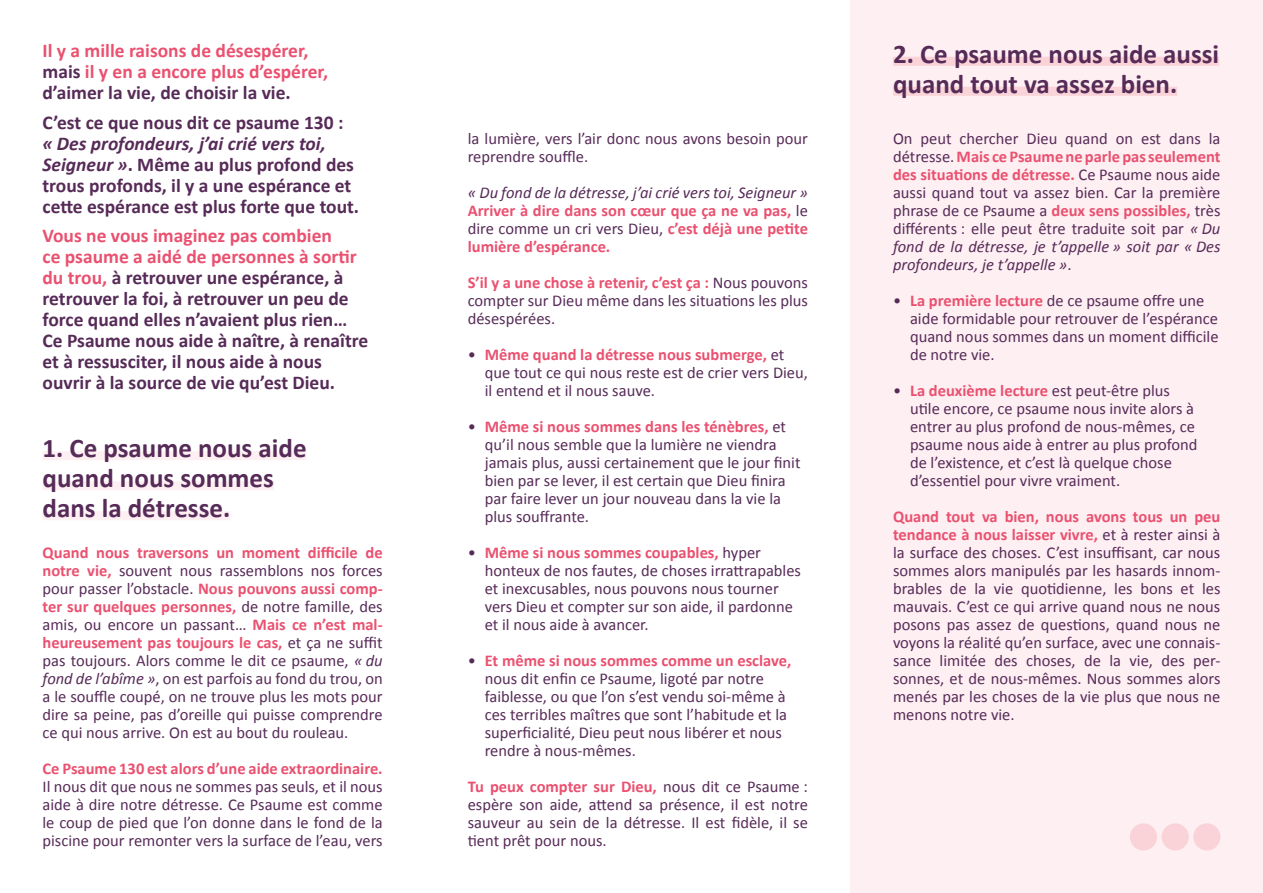
<style>
.page{position:relative;width:1263px;height:893px;background:#fff}
.page>*{position:absolute;margin:0;border:0;box-sizing:border-box;transform-origin:0 0}
.t1{font:700 27px/30px "Calibri";color:#572b58}
.t2{font:700 19.5px/21px "Calibri";color:#572b58}
.t3{font:700 19.5px/21px "Calibri";color:#ea5170}
.t4{font:16.5px/18px "Calibri";color:#572b58}
.t5{font:700 16.5px/18px "Calibri";color:#ea5170;text-align:justify}
.s1{color:#572b58}
.s2{font-style:italic}
.s3{color:#ea5170}
.s4{font-weight:700;color:#ea5170}
.s5{font-weight:400;font-style:italic;color:#572b58}
.s6{font-weight:400;color:#572b58}
</style>
<div class="page">
<div style="left:850px;top:0;width:413px;height:893px;background:#fdeff2"></div>
<div style="left:43px;top:451px;width:264px;height:9px;background:#fdeff2"></div>
<div style="left:43px;top:481px;width:231px;height:9px;background:#fdeff2"></div>
<div style="left:43px;top:511px;width:187px;height:9px;background:#fdeff2"></div>
<div style="left:893px;top:57px;width:326px;height:9px;background:#fad3d8"></div>
<div style="left:893px;top:87px;width:284px;height:9px;background:#fad3d8"></div>
<div style="left:1130px;top:823px;width:27px;height:27px;background:#fad3d8;border-radius:50%"></div>
<div style="left:1161px;top:823px;width:28px;height:27px;background:#fad3d8;border-radius:50%"></div>
<div style="left:1193px;top:823px;width:27px;height:27px;background:#fad3d8;border-radius:50%"></div>
<p class="t3" style="left:43px;top:40px;width:287px">Il y a mille raisons de désespérer, <span class="s1">mais</span> il y en a encore plus d’espérer, <span class="s1">d’aimer la vie, de choisir la vie.</span></p>
<p class="t2" style="left:43px;top:112px;width:318px">C’est ce que nous dit ce psaume 130 :<br><span class="s2">« Des profondeurs, j’ai crié vers toi, Seigneur »</span>. Même au plus profond des trous profonds, il y a une espérance et cette espérance est plus forte que tout.</p>
<p class="t2" style="left:43px;top:225px;width:327px"><span class="s3">Vous ne vous imaginez pas combien<br>ce psaume a aidé de personnes à sortir du trou,</span> à retrouver une espérance, à retrouver la foi, à retrouver un peu de force quand elles n’avaient plus rien… Ce Psaume nous aide à naître, à renaître et à ressusciter, il nous aide à nous ouvrir à la source de vie qu’est Dieu.</p>
<p class="t1" style="left:43px;top:433px;width:266px">1. Ce psaume nous aide quand nous sommes dans la détresse.</p>
<p class="t4" style="left:43px;top:544px;width:342px;text-align:justify"><span class="s4">Quand nous traversons un moment difficile de notre vie,</span> souvent nous rassemblons nos forces pour passer l’obstacle. <span class="s4">Nous pouvons aussi comp&shy;ter sur quelques personnes,</span> de notre famille, des amis, ou encore un passant… <span class="s4">Mais ce n’est mal&shy;heureusement pas toujours le cas,</span> et ça ne suffit pas toujours. Alors comme le dit ce psaume, <span class="s2">« du fond de l’abîme »</span>, on est parfois au fond du trou, on a le souffle coupé, on ne trouve plus les mots pour dire sa peine, pas d’oreille qui puisse comprendre ce qui nous arrive. On est au bout du rouleau.</p>
<p class="t4" style="left:43px;top:760px;width:342px;text-align:justify"><span class="s4">Ce Psaume 130 est alors d’une aide extraordinaire.<br></span>Il nous dit que nous ne sommes pas seuls, et il nous aide à dire notre détresse. Ce Psaume est comme le coup de pied que l’on donne dans le fond de la piscine pour remonter vers la surface de l’eau, vers</p>
<p class="t4" style="left:468px;top:130px;width:342px">la lumière, vers l’air donc nous avons besoin pour reprendre souffle.</p>
<p class="t5" style="left:468px;top:184px;width:342px"><span class="s5">« Du fond de la détresse, j’ai crié vers toi, Seigneur » </span>Arriver à dire dans son cœur que ça ne va pas, <span class="s6">le dire comme un cri vers Dieu,</span> c’est déjà une petite lumière d’espérance.</p>
<p class="t4" style="left:468px;top:274px;width:342px;text-align:justify"><span class="s4">S’il y a une chose à retenir, c’est ça :</span> Nous pouvons compter sur Dieu même dans les situations les plus désespérées.</p>
<p class="t4" style="left:485px;top:346px;width:325px;text-indent:-17px">• <span class="s4">Même quand la détresse nous submerge,</span> et que tout ce qui nous reste est de crier vers Dieu, il entend et il nous sauve.</p>
<p class="t4" style="left:485px;top:418px;width:317px;text-indent:-17px">• <span class="s4">Même si nous sommes dans les ténèbres,</span> et qu’il nous semble que la lumière ne viendra jamais plus, aussi certainement que le jour finit bien par se lever, il est certain que Dieu finira par faire lever un jour nouveau dans la vie la plus souffrante.</p>
<p class="t4" style="left:485px;top:544px;width:318px;text-indent:-17px">• <span class="s4">Même si nous sommes coupables,</span> hyper honteux de nos fautes, de choses irrattrapables et inexcusables, nous pouvons nous tourner vers Dieu et compter sur son aide, il pardonne et il nous aide à avancer.</p>
<p class="t4" style="left:485px;top:652px;width:308px;text-indent:-17px">• <span class="s4">Et même si nous sommes comme un esclave, </span>nous dit enfin ce Psaume, ligoté par notre faiblesse, ou que l’on s’est vendu soi-même à ces terribles maîtres que sont l’habitude et la superficialité, Dieu peut nous libérer et nous rendre à nous-mêmes.</p>
<p class="t4" style="left:468px;top:778px;width:342px;text-align:justify"><span class="s4">Tu peux compter sur Dieu,</span> nous dit ce Psaume : espère son aide, attend sa présence, il est notre sauveur au sein de la détresse. Il est fidèle, il se tient prêt pour nous.</p>
<p class="t1" style="left:893px;top:39px;width:328px">2. Ce psaume nous aide aussi quand tout va assez bien.</p>
<p class="t4" style="left:893px;top:130px;width:329px;text-align:justify">On peut chercher Dieu quand on est dans la détresse. <span class="s4">Mais ce Psaume ne parle pas seulement des situations de détresse.</span> Ce Psaume nous aide aussi quand tout va assez bien. Car la première phrase de ce Psaume a <span class="s4">deux sens possibles,</span> très différents : elle peut être traduite soit par <span class="s2">« Du fond de la détresse, je t’appelle » soit par « Des profondeurs, je t’appelle »</span>.</p>
<p class="t4" style="left:910px;top:292px;width:310px;text-indent:-17px">• <span class="s4">La première lecture</span> de ce psaume offre une aide formidable pour retrouver de l’espérance quand nous sommes dans un moment difficile de notre vie.</p>
<p class="t4" style="left:910px;top:382px;width:289px;text-indent:-17px">• <span class="s4">La deuxième lecture</span> est peut-être plus utile encore, ce psaume nous invite alors à entrer au plus profond de nous-mêmes, ce psaume nous aide à entrer au plus profond de l’existence, et c’est là quelque chose d’essentiel pour vivre vraiment.</p>
<p class="t4" style="left:893px;top:508px;width:329px;text-align:justify"><span class="s4">Quand tout va bien, nous avons tous un peu tendance à nous laisser vivre,</span> et à rester ainsi à la surface des choses. C’est insuffisant, car nous sommes alors manipulés par les hasards innom&shy;brables de la vie quotidienne, les bons et les mauvais. C’est ce qui arrive quand nous ne nous posons pas assez de questions, quand nous ne voyons la réalité qu’en surface, avec une connais&shy;sance limitée des choses, de la vie, des per&shy;sonnes, et de nous-mêmes. Nous sommes alors menés par les choses de la vie plus que nous ne menons notre vie.</p>
</div>
